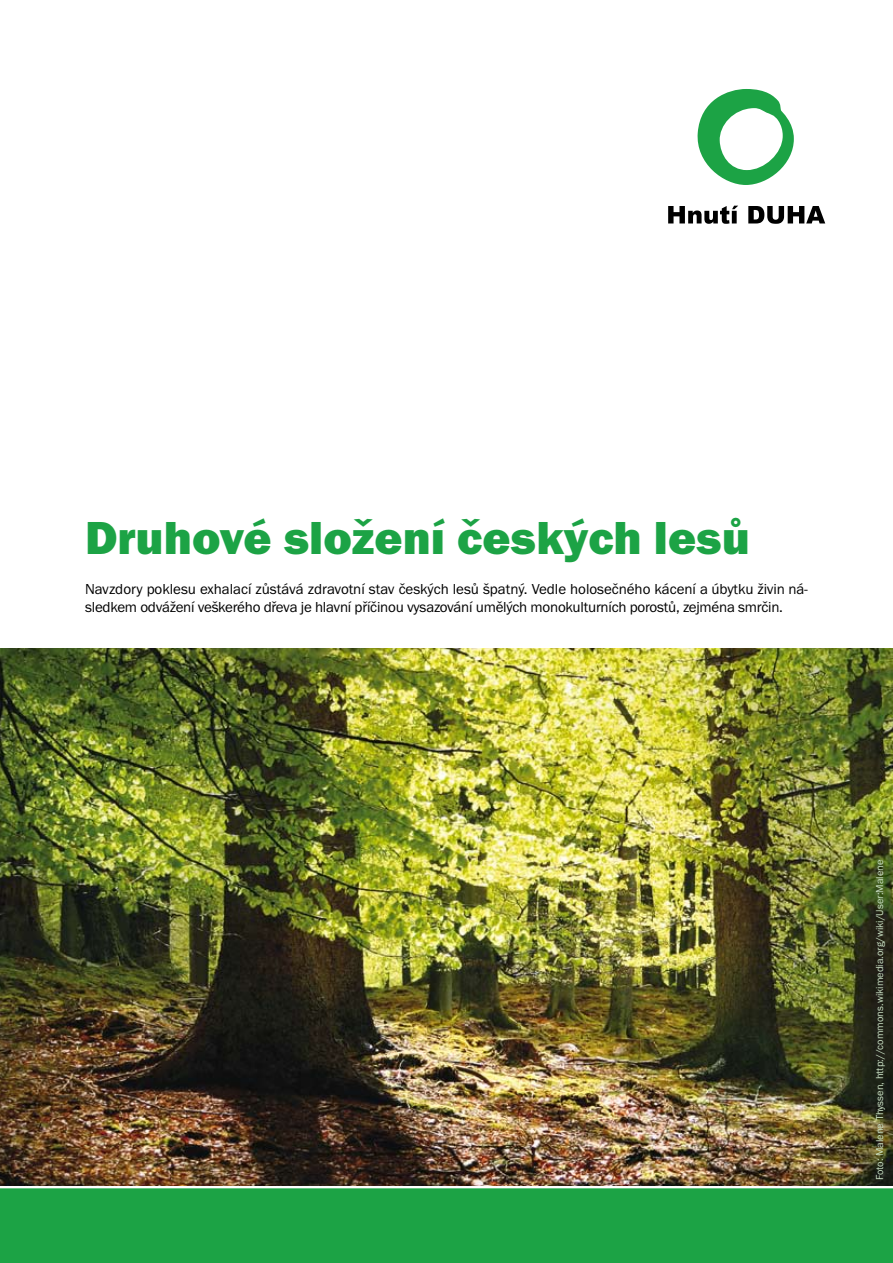
<style>
.page{position:relative;width:893px;height:1263px;background:#fff}
.page>*{position:absolute;margin:0;border:0;box-sizing:border-box;transform-origin:0 0}
.t1{font:48px "Franklin Got Itc TOT Hea";color:#1ca345}
.t2{font:15px/18px "Franklin Got Itc TOT Boo";letter-spacing:-.015em;color:#000}
.t3{font:10.5px "Franklin Got Itc TOT Boo";color:#cce3c6}
</style>
<div class="page">
<div style="left:0;top:1188px;width:893px;height:75px;background:#1ca345"></div>
<img style="left:0;top:648px;width:893px;height:537px">
<svg style="left:697px;top:89px;width:97px;height:96px"></svg>
<svg style="left:668px;top:206px;width:70px;height:18px"></svg>
<svg style="left:748px;top:206px;width:77px;height:18px"></svg>
<h1 class="t1" style="left:85px;top:510px;width:666px">Druhové složení českých lesů</h1>
<p class="t2" style="left:85px;top:580px;width:724px">Navzdory poklesu exhalací zůstává zdravotní stav českých lesů špatný. Vedle holosečného kácení a úbytku živin ná&shy;sledkem odvážení veškerého dřeva je hlavní příčinou vysazování umělých monokulturních porostů, zejména smrčin.</p>
<p class="t3" style="left:874px;top:1180px;width:322px;rotate:-90deg">Foto: Malene Thyssen, http://commons.wikimedia.org/wiki/User:Malene</p>
</div>
